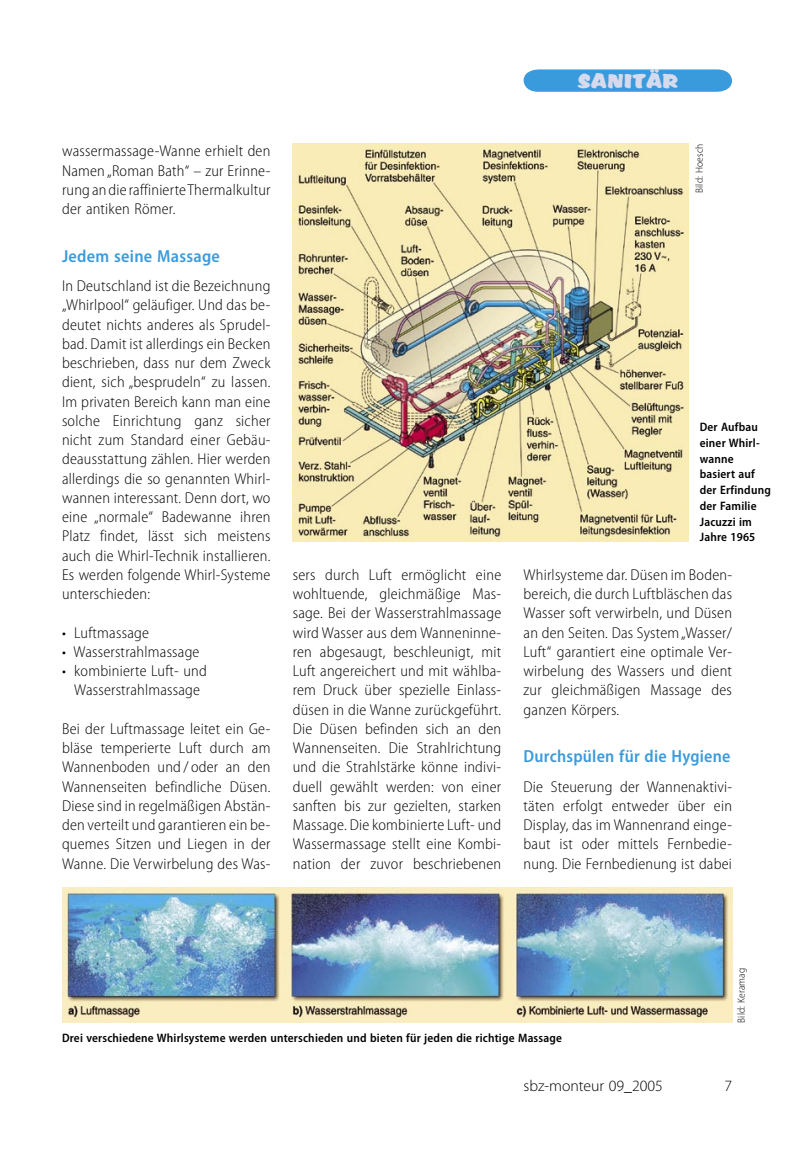
<style>
.page{position:relative;width:804px;height:1156px;background:#fff}
.page>*{position:absolute;margin:0;border:0;box-sizing:border-box;transform-origin:0 0}
._06_Zwischenüberschrift{font:600 semi-condensed 17.5px "Myriad Pro";letter-spacing:.015em;color:#3a9bdc}
.t1{font:17.5px "Accent";letter-spacing:.05em;color:#d5daed}
._04_Grundtext{font:300 semi-condensed 15.75px/19.2px "Myriad Pro";letter-spacing:.015em;color:#000;text-align:justify}
.t2{font:300 15.75px "Myriad Pro";color:#000}
._08a_BU{font:600 semi-condensed 12.25px/15.8px "Myriad Pro";letter-spacing:.015em;color:#000}
._08b_BU_Autor{font:300 semi-condensed 10.5px "Myriad Pro";letter-spacing:.015em;color:#000}
</style>
<div class="page">
<img style="left:293px;top:144px;width:395px;height:397px">
<img style="left:62px;top:888px;width:670px;height:134px">
<svg style="left:523px;top:69px;width:209px;height:23px;background:#45a0de"></svg>
<p class="_04_Grundtext" style="left:62px;top:142px;width:210px">wassermassage-Wanne erhielt den Namen „Roman Bath“ – zur Erinne&shy;rung an die raffinierte Thermalkultur der antiken Römer.</p>
<p class="_06_Zwischenüberschrift" style="left:62px;top:246px;width:159px">Jedem seine Massage</p>
<p class="_04_Grundtext" style="left:62px;top:276px;width:210px">In Deutschland ist die Bezeichnung „Whirlpool“ geläufiger. Und das be&shy;deutet nichts anderes als Sprudel&shy;bad. Damit ist allerdings ein Becken beschrieben, dass nur dem Zweck dient, sich „besprudeln“ zu lassen.<br>Im privaten Bereich kann man eine solche Einrichtung ganz sicher nicht zum Standard einer Gebäu&shy;deausstattung zählen. Hier werden allerdings die so genannten Whirl&shy;wannen interessant. Denn dort, wo eine „normale“ Badewanne ihren Platz findet, lässt sich meistens auch die Whirl-Technik installieren.<br>Es werden folgende Whirl-Systeme unterschieden:</p>
<p class="_04_Grundtext" style="left:62px;top:623px;width:88px">• Luftmassage</p>
<p class="_04_Grundtext" style="left:62px;top:642px;width:139px">• Wasserstrahlmassage</p>
<p class="_04_Grundtext" style="left:62px;top:661px;width:146px;text-align:center">• kombinierte Luft- und<br>Wasserstrahlmassage</p>
<p class="_04_Grundtext" style="left:62px;top:719px;width:210px">Bei der Luftmassage leitet ein Ge&shy;bläse temperierte Luft durch am Wannenboden und / oder an den Wannenseiten befindliche Düsen.<br>Diese sind in regelmäßigen Abstän&shy;den verteilt und garantieren ein be&shy;quemes Sitzen und Liegen in der Wanne. Die Verwirbelung des Was-</p>
<p class="t1" style="left:578px;top:68px;width:101px">SANITÄR</p>
<p class="_08b_BU_Autor" style="left:693px;top:193px;width:50px;rotate:-90deg">Bild: Hoesch</p>
<p class="_08a_BU" style="left:699px;top:419px;width:73px">Der Aufbau einer Whirl&shy;wanne basiert auf der Erfindung der Familie<br>Jacuzzi im<br>Jahre 1965</p>
<p class="_04_Grundtext" style="left:293px;top:565px;width:210px">sers durch Luft ermöglicht eine wohltuende, gleichmäßige Mas&shy;sage. Bei der Wasserstrahlmassage wird Wasser aus dem Wanneninne&shy;ren abgesaugt, beschleunigt, mit Luft angereichert und mit wählba&shy;rem Druck über spezielle Einlass&shy;düsen in die Wanne zurückgeführt.<br>Die Düsen befinden sich an den Wannenseiten. Die Strahlrichtung und die Strahlstärke könne indivi&shy;duell gewählt werden: von einer sanften bis zur gezielten, starken Massage. Die kombinierte Luft- und Wassermassage stellt eine Kombi&shy;nation der zuvor beschriebenen</p>
<p class="_04_Grundtext" style="left:523px;top:565px;width:210px">Whirlsysteme dar. Düsen im Boden&shy;bereich, die durch Luftbläschen das Wasser soft verwirbeln, und Düsen an den Seiten. Das System „Wasser/ Luft“ garantiert eine optimale Ver&shy;wirbelung des Wassers und dient zur gleichmäßigen Massage des ganzen Körpers.</p>
<p class="_06_Zwischenüberschrift" style="left:523px;top:747px;width:208px">Durchspülen für die Hygiene</p>
<p class="_04_Grundtext" style="left:523px;top:777px;width:210px">Die Steuerung der Wannenaktivi&shy;täten erfolgt entweder über ein Display, das im Wannenrand einge&shy;baut ist oder mittels Fernbedie&shy;nung. Die Fernbedienung ist dabei</p>
<p class="_08b_BU_Autor" style="left:735px;top:1022px;width:56px;rotate:-90deg">Bild: Keramag</p>
<p class="_08a_BU" style="left:62px;top:1030px;width:501px">Drei verschiedene Whirlsysteme werden unterschieden und bieten für jeden die richtige Massage</p>
<p class="t2" style="left:523px;top:1077px;width:141px">sbz-monteur 09_2005</p>
<p class="t2" style="left:724px;top:1077px;width:9px">7</p>
</div>
